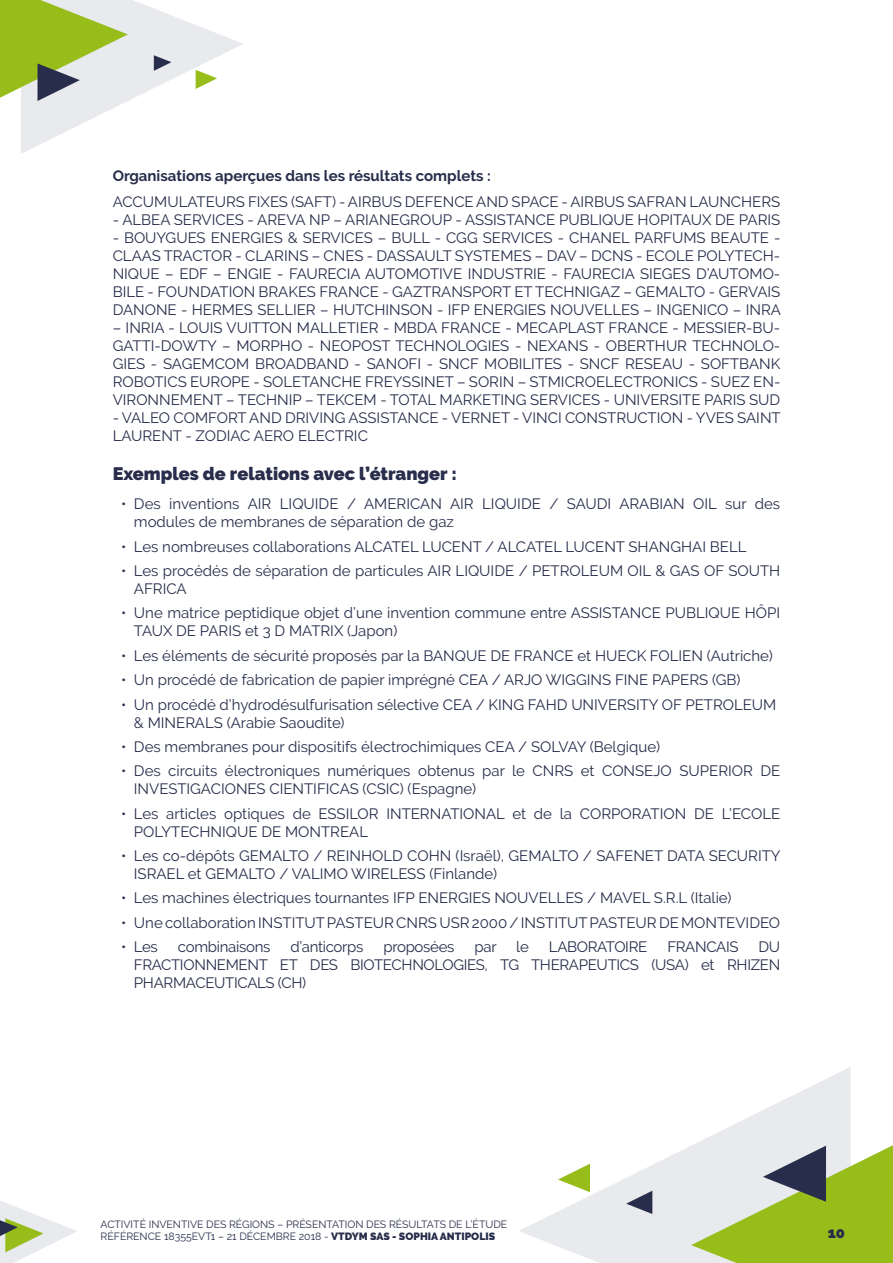
<style>
.page{position:relative;width:893px;height:1263px;background:#fff}
.page>*{position:absolute;margin:0;border:0;box-sizing:border-box;transform-origin:0 0}
.t1{font:900 18px "Raleway";color:#272d4a}
.t2{font:15px/18px "Raleway";color:#272d4a}
.t3{font:15px "Raleway";letter-spacing:-.02em;color:#272d4a}
.t4{font:700 15px "Raleway";color:#272d4a}
.t5{font:900 15px "Raleway";color:#272d4a}
.t6{font:10.5px/12.6px "Raleway";color:#272d4a}
.s1{font-weight:900}
</style>
<div class="page">
<svg style="left:520px;top:1067px;width:331px;height:196px"></svg>
<svg style="left:558px;top:1164px;width:32px;height:28px"></svg>
<svg style="left:691px;top:1145px;width:202px;height:118px;background:#aec36e"></svg>
<svg style="left:626px;top:1191px;width:26px;height:23px"></svg>
<svg style="left:0;top:0;width:243px;height:154px"></svg>
<svg style="left:0;top:1201px;width:77px;height:62px"></svg>
<p class="t4" style="left:113px;top:167px;width:380px">Organisations aperçues dans les résultats complets :</p>
<p class="t2" style="left:113px;top:192px;width:669px">ACCUMULATEURS FIXES (SAFT) - AIRBUS DEFENCE AND SPACE - AIRBUS SAFRAN LAUNCHERS</p>
<p class="t2" style="left:113px;top:210px;width:669px">- ALBEA SERVICES - AREVA NP – ARIANEGROUP - ASSISTANCE PUBLIQUE HOPITAUX DE PARIS</p>
<p class="t2" style="left:113px;top:228px;width:670px;text-align:justify">- BOUYGUES ENERGIES &amp; SERVICES – BULL - CGG SERVICES - CHANEL PARFUMS BEAUTE - CLAAS TRACTOR - CLARINS – CNES - DASSAULT SYSTEMES – DAV – DCNS - ECOLE POLYTECH-NIQUE – EDF – ENGIE - FAURECIA AUTOMOTIVE INDUSTRIE - FAURECIA SIEGES D’AUTOMO-BILE - FOUNDATION BRAKES FRANCE - GAZTRANSPORT ET TECHNIGAZ – GEMALTO - GERVAIS DANONE - HERMES SELLIER – HUTCHINSON - IFP ENERGIES NOUVELLES – INGENICO – INRA</p>
<p class="t2" style="left:113px;top:318px;width:669px;text-align:justify">– INRIA - LOUIS VUITTON MALLETIER - MBDA FRANCE - MECAPLAST FRANCE - MESSIER-BU-GATTI-DOWTY – MORPHO - NEOPOST TECHNOLOGIES - NEXANS - OBERTHUR TECHNOLO-GIES - SAGEMCOM BROADBAND - SANOFI - SNCF MOBILITES - SNCF RESEAU - SOFTBANK ROBOTICS EUROPE - SOLETANCHE FREYSSINET – SORIN – STMICROELECTRONICS - SUEZ EN-VIRONNEMENT – TECHNIP – TEKCEM - TOTAL MARKETING SERVICES - UNIVERSITE PARIS SUD</p>
<p class="t2" style="left:113px;top:408px;width:670px">- VALEO COMFORT AND DRIVING ASSISTANCE - VERNET - VINCI CONSTRUCTION - YVES SAINT<br>LAURENT - ZODIAC AERO ELECTRIC</p>
<p class="t1" style="left:113px;top:464px;width:346px">Exemples de relations avec l’étranger :</p>
<p class="t2" style="left:134px;top:495px;width:648px;text-indent:-13px">• Des inventions AIR LIQUIDE / AMERICAN AIR LIQUIDE / SAUDI ARABIAN OIL sur des modules de membranes de séparation de gaz</p>
<p class="t2" style="left:121px;top:537px;width:627px">• Les nombreuses collaborations ALCATEL LUCENT / ALCATEL LUCENT SHANGHAI BELL</p>
<p class="t2" style="left:134px;top:562px;width:648px;text-indent:-13px">• Les procédés de séparation de particules AIR LIQUIDE / PETROLEUM OIL &amp; GAS OF SOUTH<br>AFRICA</p>
<p class="t2" style="left:134px;top:604px;width:648px;text-indent:-13px">• Une matrice peptidique objet d’une invention commune entre ASSISTANCE PUBLIQUE HÔPI<br>TAUX DE PARIS et 3 D MATRIX (Japon)</p>
<p class="t2" style="left:121px;top:646px;width:653px">• Les éléments de sécurité proposés par la BANQUE DE FRANCE et HUECK FOLIEN (Autriche)</p>
<p class="t2" style="left:121px;top:671px;width:621px">• Un procédé de fabrication de papier imprégné CEA / ARJO WIGGINS FINE PAPERS (GB)</p>
<p class="t2" style="left:134px;top:695px;width:644px;text-indent:-13px">• Un procédé d’hydrodésulfurisation sélective CEA / KING FAHD UNIVERSITY OF PETROLEUM &amp; MINERALS (Arabie Saoudite)</p>
<p class="t2" style="left:121px;top:738px;width:540px">• Des membranes pour dispositifs électrochimiques CEA / SOLVAY (Belgique)</p>
<p class="t2" style="left:134px;top:762px;width:648px;text-indent:-13px">• Des circuits électroniques numériques obtenus par le CNRS et CONSEJO SUPERIOR DE<br>INVESTIGACIONES CIENTIFICAS (CSIC) (Espagne)</p>
<p class="t2" style="left:134px;top:804px;width:648px;text-indent:-13px">• Les articles optiques de ESSILOR INTERNATIONAL et de la CORPORATION DE L’ECOLE<br>POLYTECHNIQUE DE MONTREAL</p>
<p class="t2" style="left:134px;top:847px;width:648px;text-indent:-13px">• Les co-dépôts GEMALTO / REINHOLD COHN (Israël), GEMALTO / SAFENET DATA SECURITY<br>ISRAEL et GEMALTO / VALIMO WIRELESS (Finlande)</p>
<p class="t2" style="left:121px;top:889px;width:612px">• Les machines électriques tournantes IFP ENERGIES NOUVELLES / MAVEL S.R.L (Italie)</p>
<p class="t2" style="left:121px;top:913px;width:661px">• Une collaboration INSTITUT PASTEUR CNRS USR 2000 / INSTITUT PASTEUR DE MONTEVIDEO</p>
<p class="t2" style="left:121px;top:938px;width:38px">• Les</p>
<p class="t3" style="left:178px;top:938px;width:94px">combinaisons</p>
<p class="t3" style="left:290px;top:938px;width:75px">d’anticorps</p>
<p class="t3" style="left:383px;top:938px;width:73px">proposées</p>
<p class="t2" style="left:475px;top:938px;width:24px">par</p>
<p class="t2" style="left:516px;top:938px;width:14px">le</p>
<p class="t3" style="left:549px;top:938px;width:100px">LABORATOIRE</p>
<p class="t3" style="left:667px;top:938px;width:73px">FRANCAIS</p>
<p class="t2" style="left:134px;top:938px;width:648px;text-align:justify;text-indent:625px">DU FRACTIONNEMENT ET DES BIOTECHNOLOGIES, TG THERAPEUTICS (USA) et RHIZEN PHARMACEUTICALS (CH)</p>
<p class="t6" style="left:101px;top:1218px;width:408px">ACTIVITÉ INVENTIVE DES RÉGIONS – PRÉSENTATION DES RÉSULTATS DE L’ÉTUDE<br>RÉFÉRENCE 18355EVT1 – 21 DÉCEMBRE 2018 - <span class="s1">VTDYM SAS - SOPHIA ANTIPOLIS</span></p>
<p class="t5" style="left:828px;top:1224px;width:19px">10</p>
</div>
